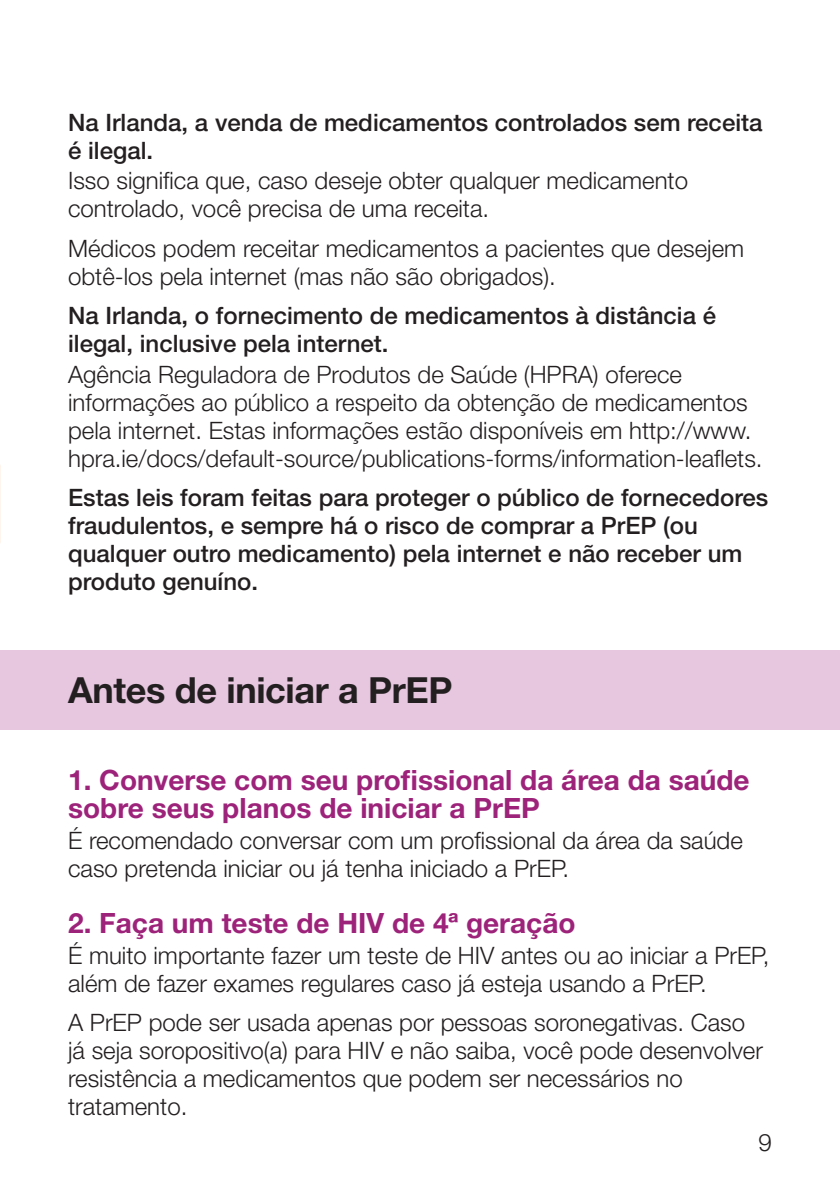
<style>
.page{position:relative;width:840px;height:1191px;background:#fff}
.page>*{position:absolute;margin:0;border:0;box-sizing:border-box;transform-origin:0 0}
.t1{font:700 36px "Helvetica Neue LT Std";letter-spacing:-.01em;color:#231f20}
.t2{font:700 28px/28px "Helvetica Neue LT Std";color:#9d237a}
.t3{font:300 24px/28px "Helvetica Neue LT Std";color:#231f20}
.t4{font:500 24px/28px "Helvetica Neue LT Std";color:#231f20}
</style>
<div class="page">
<div style="left:0;top:650px;width:839px;height:80px;background:#e7c6df"></div>
<p class="t4" style="left:68px;top:108px;width:695px">Na Irlanda, a venda de medicamentos controlados sem receita é ilegal.</p>
<p class="t3" style="left:68px;top:166px;width:621px">Isso significa que, caso deseje obter qualquer medicamento controlado, você precisa de uma receita.</p>
<p class="t3" style="left:68px;top:234px;width:677px">Médicos podem receitar medicamentos a pacientes que desejem obtê-los pela internet (mas não são obrigados).</p>
<p class="t4" style="left:68px;top:301px;width:649px">Na Irlanda, o fornecimento de medicamentos à distância é ilegal, inclusive pela internet.</p>
<p class="t3" style="left:68px;top:360px;width:695px">Agência Reguladora de Produtos de Saúde (HPRA) oferece informações ao público a respeito da obtenção de medicamentos pela internet. Estas informações estão disponíveis em http://www. hpra.ie/docs/default-source/publications-forms/information-leaflets.</p>
<p class="t4" style="left:68px;top:483px;width:701px">Estas leis foram feitas para proteger o público de fornecedores fraudulentos, e sempre há o risco de comprar a PrEP (ou qualquer outro medicamento) pela internet e não receber um produto genuíno.</p>
<p class="t1" style="left:68px;top:668px;width:386px">Antes de iniciar a PrEP</p>
<p class="t2" style="left:68px;top:765px;width:682px">1. Converse com seu profissional da área da saúde sobre seus planos de iniciar a PrEP</p>
<p class="t3" style="left:68px;top:825px;width:676px">É recomendado conversar com um profissional da área da saúde caso pretenda iniciar ou já tenha iniciado a PrEP.</p>
<p class="t2" style="left:68px;top:908px;width:508px">2. Faça um teste de HIV de 4ª geração</p>
<p class="t3" style="left:68px;top:940px;width:702px">É muito importante fazer um teste de HIV antes ou ao iniciar a PrEP, além de fazer exames regulares caso já esteja usando a PrEP.</p>
<p class="t3" style="left:68px;top:1008px;width:696px">A PrEP pode ser usada apenas por pessoas soronegativas. Caso já seja soropositivo(a) para HIV e não saiba, você pode desenvolver resistência a medicamentos que podem ser necessários no tratamento.</p>
<p class="t3" style="left:758px;top:1128px;width:15px">9</p>
</div>
